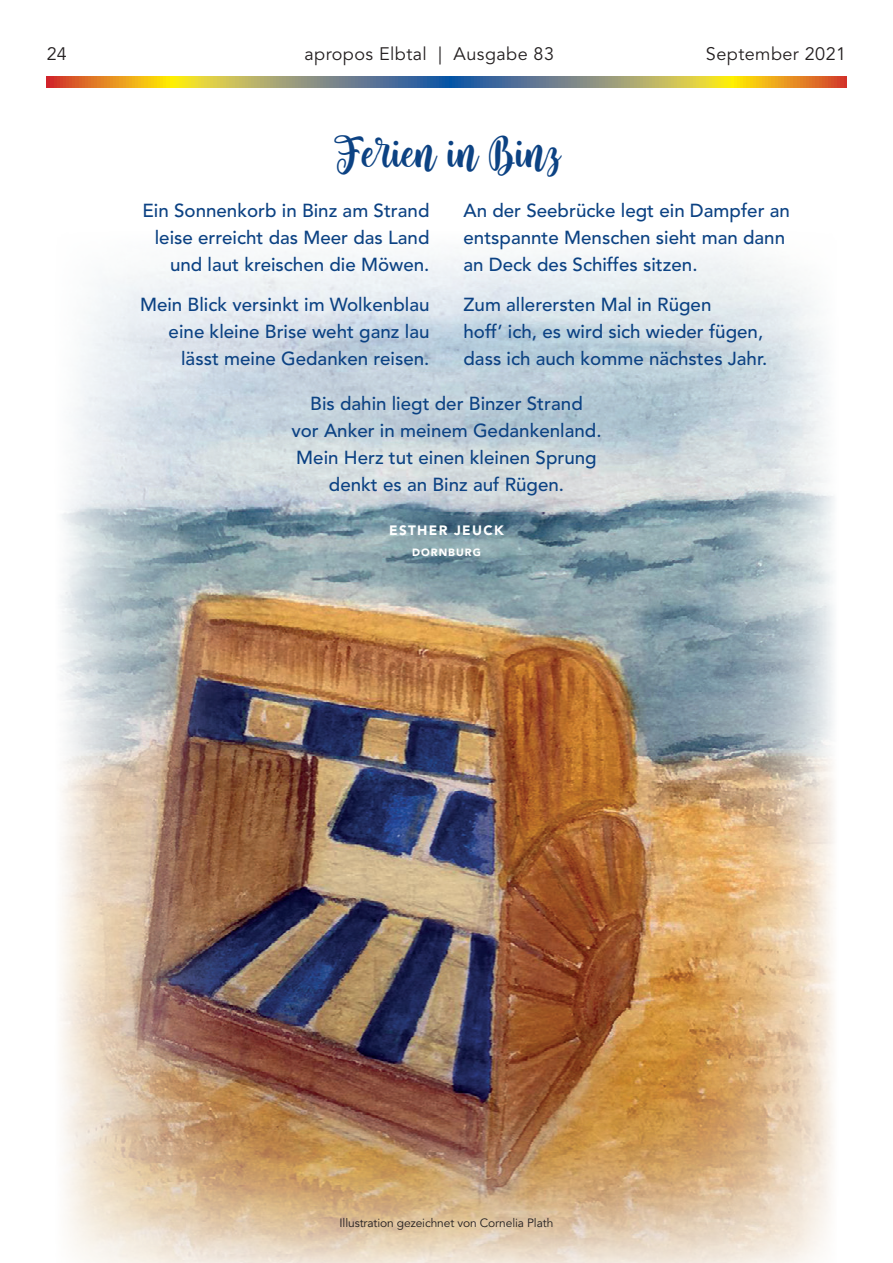
<style>
.page{position:relative;width:893px;height:1263px;background:#fff}
.page>*{position:absolute;margin:0;border:0;box-sizing:border-box;transform-origin:0 0}
.t1{font:42px "Fenthy Wahuky";color:#0c4283}
.t2{font:500 18.75px/27px "Avenir LT Std";color:#0c4283;text-align:right}
.t3{font:18px "Avenir LT Std";letter-spacing:.025em;color:#231f20}
.t4{font:900 13.5px "Avenir LT Std";letter-spacing:.1em;color:#fff}
.t5{font:12px "Avenir LT Std";letter-spacing:-.01em;color:#231f20}
.t6{font:900 10.5px "Avenir LT Std";letter-spacing:.1em;color:#fff}
</style>
<div class="page">
<svg style="left:47px;top:77px;width:799px;height:10px;background:#a6955c"></svg>
<img style="left:60px;top:250px;width:775px;height:1013px">
<p class="t3" style="left:47px;top:44px;width:22px">24</p>
<p class="t3" style="left:304px;top:44px;width:251px">apropos Elbtal | Ausgabe 83</p>
<p class="t3" style="left:706px;top:44px;width:142px">September 2021</p>
<h1 class="t1" style="left:334px;top:127px;width:226px">Ferien in Binz</h1>
<p class="t2" style="left:143px;top:197px;width:288px">Ein Sonnenkorb in Binz am Strand leise erreicht das Meer das Land und laut kreischen die Möwen.</p>
<p class="t2" style="left:140px;top:292px;width:291px">Mein Blick versinkt im Wolkenblau eine kleine Brise weht ganz lau lässt meine Gedanken reisen.</p>
<p class="t2" style="left:463px;top:197px;width:328px;text-align:left">An der Seebrücke legt ein Dampfer an entspannte Menschen sieht man dann an Deck des Schiffes sitzen.</p>
<p class="t2" style="left:463px;top:292px;width:305px;text-align:left">Zum allerersten Mal in Rügen<br>hoff’ ich, es wird sich wieder fügen, dass ich auch komme nächstes Jahr.</p>
<p class="t2" style="left:291px;top:391px;width:312px;text-align:center">Bis dahin liegt der Binzer Strand<br>vor Anker in meinem Gedankenland.<br>Mein Herz tut einen kleinen Sprung denkt es an Binz auf Rügen.</p>
<p class="t4" style="left:389px;top:522px;width:116px">ESTHER JEUCK</p>
<p class="t6" style="left:412px;top:546px;width:70px">DORNBURG</p>
<p class="t5" style="left:340px;top:1216px;width:215px">Illustration gezeichnet von Cornelia Plath</p>
</div>
